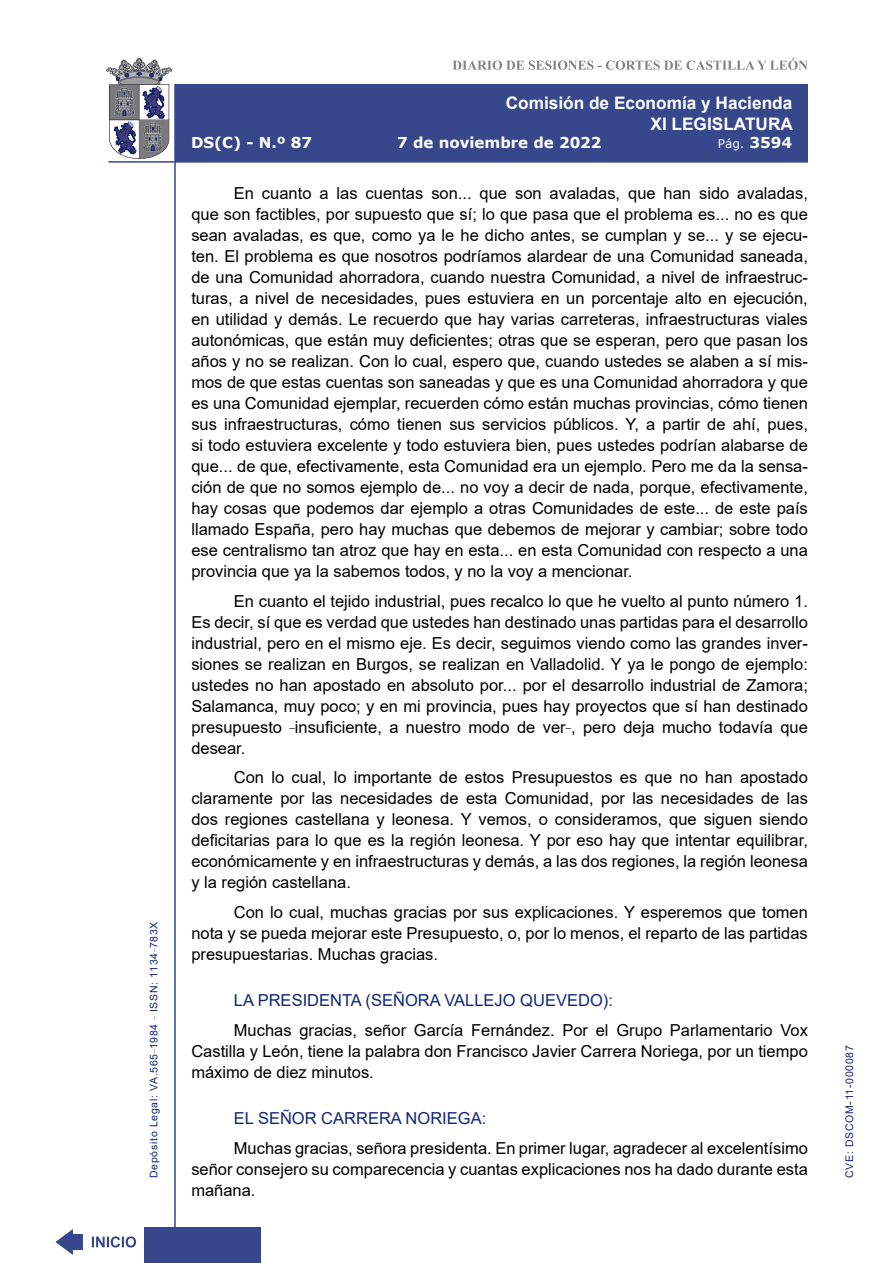
<style>
.page{position:relative;width:893px;height:1263px;background:#fff}
.page>*{position:absolute;margin:0;border:0;box-sizing:border-box;transform-origin:0 0}
.t1{font:700 17.25px/20.7px "Arial";color:#fff;text-align:right}
.t2{font:16.5px/21px "Arial";color:#000;text-align:justify}
.Orador{font:16.5px "Arial";color:#122678}
.t3{font:700 15px "Verdana";color:#fff}
.t4{font:12px "Verdana";color:#fff}
.t5{font:10.5px "Arial";letter-spacing:.065em;color:#122678}
.s1{font-weight:700;font-size:15px}
</style>
<div class="page">
<svg style="left:452px;top:58px;width:356px;height:12px"></svg>
<hr style="left:174px;top:84px;width:2px;height:1179px;background:#36478c">
<div style="left:144px;top:1227px;width:117px;height:36px;background:#36478c"></div>
<div style="left:175px;top:84px;width:633px;height:78px;background:#36478c"></div>
<hr style="left:108px;top:161px;width:700px;height:2px;background:#36478c">
<svg style="left:92px;top:1236px;width:44px;height:11px"></svg>
<svg style="left:55px;top:1229px;width:28px;height:26px"></svg>
<svg style="left:106px;top:58px;width:66px;height:101px"></svg>
<p class="t5" style="left:146px;top:1178px;width:258px;rotate:-90deg">Depósito Legal: VA.565<sup>_</sup>1984 <sup>_</sup> ISSN: 1134<sup>_</sup>783X</p>
<p class="t1" style="left:506px;top:93px;width:289px">Comisión de Economía y Hacienda<br>XI LEGISLATURA</p>
<p class="t3" style="left:191px;top:132px;width:123px">DS(C) - N.º 87</p>
<p class="t3" style="left:397px;top:132px;width:206px">7 de noviembre de 2022</p>
<p class="t4" style="left:718px;top:135px;width:76px">Pág. <span class="s1">3594</span></p>
<p class="t2" style="left:191px;top:183px;width:618px;text-indent:43px">En cuanto a las cuentas son... que son avaladas, que han sido avaladas, que son factibles, por supuesto que sí; lo que pasa que el problema es... no es que sean avaladas, es que, como ya le he dicho antes, se cumplan y se... y se ejecu&shy;ten. El problema es que nosotros podríamos alardear de una Comunidad saneada, de una Comunidad ahorradora, cuando nuestra Comunidad, a nivel de infraestruc&shy;turas, a nivel de necesidades, pues estuviera en un porcentaje alto en ejecución, en utilidad y demás. Le recuerdo que hay varias carreteras, infraestructuras viales autonómicas, que están muy deficientes; otras que se esperan, pero que pasan los años y no se realizan. Con lo cual, espero que, cuando ustedes se alaben a sí mis&shy;mos de que estas cuentas son saneadas y que es una Comunidad ahorradora y que es una Comunidad ejemplar, recuerden cómo están muchas provincias, cómo tienen sus infraestructuras, cómo tienen sus servicios públicos. Y, a partir de ahí, pues, si todo estuviera excelente y todo estuviera bien, pues ustedes podrían alabarse de que... de que, efectivamente, esta Comunidad era un ejemplo. Pero me da la sensa&shy;ción de que no somos ejemplo de... no voy a decir de nada, porque, efectivamente, hay cosas que podemos dar ejemplo a otras Comunidades de este... de este país llamado España, pero hay muchas que debemos de mejorar y cambiar; sobre todo ese centralismo tan atroz que hay en esta... en esta Comunidad con respecto a una provincia que ya la sabemos todos, y no la voy a mencionar.</p>
<p class="t2" style="left:191px;top:590px;width:618px;text-indent:43px">En cuanto el tejido industrial, pues recalco lo que he vuelto al punto número 1.<br>Es decir, sí que es verdad que ustedes han destinado unas partidas para el desarrollo industrial, pero en el mismo eje. Es decir, seguimos viendo como las grandes inver&shy;siones se realizan en Burgos, se realizan en Valladolid. Y ya le pongo de ejemplo: ustedes no han apostado en absoluto por... por el desarrollo industrial de Zamora; Salamanca, muy poco; y en mi provincia, pues hay proyectos que sí han destinado presupuesto <sup>_</sup>insuficiente, a nuestro modo de ver<sup>_</sup>, pero deja mucho todavía que desear.</p>
<p class="t2" style="left:191px;top:767px;width:618px;text-indent:43px">Con lo cual, lo importante de estos Presupuestos es que no han apostado claramente por las necesidades de esta Comunidad, por las necesidades de las dos regiones castellana y leonesa. Y vemos, o consideramos, que siguen siendo deficitarias para lo que es la región leonesa. Y por eso hay que intentar equilibrar, económicamente y en infraestructuras y demás, a las dos regiones, la región leonesa y la región castellana.</p>
<p class="t2" style="left:191px;top:901px;width:618px;text-indent:43px">Con lo cual, muchas gracias por sus explicaciones. Y esperemos que tomen nota y se pueda mejorar este Presupuesto, o, por lo menos, el reparto de las partidas presupuestarias. Muchas gracias.</p>
<p class="Orador" style="left:234px;top:989px;width:381px">LA PRESIDENTA (SEÑORA VALLEJO QUEVEDO):</p>
<p class="t2" style="left:191px;top:1019px;width:618px;text-indent:43px">Muchas gracias, señor García Fernández. Por el Grupo Parlamentario Vox Castilla y León, tiene la palabra don Francisco Javier Carrera Noriega, por un tiempo máximo de diez minutos.</p>
<p class="Orador" style="left:234px;top:1107px;width:254px">EL SEÑOR CARRERA NORIEGA:</p>
<p class="t2" style="left:191px;top:1137px;width:618px;text-indent:43px">Muchas gracias, señora presidenta. En primer lugar, agradecer al excelentísimo señor consejero su comparecencia y cuantas explicaciones nos ha dado durante esta mañana.</p>
<p class="t5" style="left:842px;top:1178px;width:134px;rotate:-90deg">CVE: DSCOM-11-000087</p>
</div>
